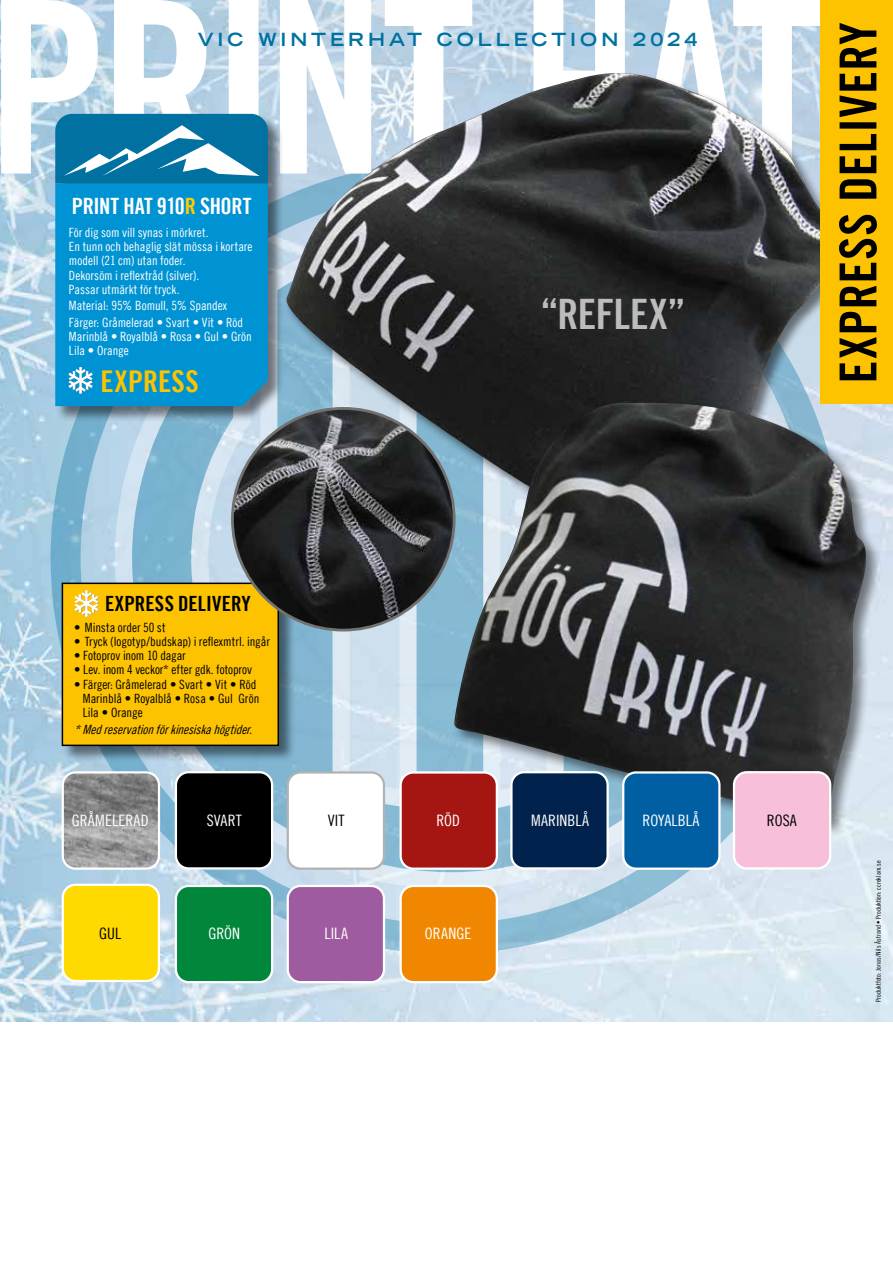
<style>
.page{position:relative;width:893px;height:1263px;background:#fff}
.page>*{position:absolute;margin:0;border:0;box-sizing:border-box;transform-origin:0 0}
.t1{font:42px "Trade Gothic LT Bold Cond Twenty";letter-spacing:-.01em;color:#bcbcbc}
.t2{font:30px "Trade Gothic LT Bold Cond Twenty";letter-spacing:.01em;color:#fdc300}
.t3{font:22.5px "Trade Gothic LT Bold Cond Twenty";letter-spacing:-.02em;color:#fff}
.t4{font:21px "Trade Gothic LT Bold Cond Twenty";letter-spacing:.005em;color:#000}
.t5{font:700 expanded 18px "Trade Gothic LT";letter-spacing:.22em;color:#0071a0}
.t6{font:15.75px "Trade Gothic LT Cond Eighteen";letter-spacing:.01em;color:#fff}
.t7{font:15.75px "Trade Gothic LT Cond Eighteen";letter-spacing:.005em;color:#000}
.t8{font:12.75px/14.2px "Trade Gothic LT Cond Eighteen";color:#fff}
.t9{font:12.75px/14.2px "Trade Gothic LT Cond Eighteen";letter-spacing:-.005em;color:#000}
.t10{font:italic 12.75px "Trade Gothic LT Cond Eighteen";color:#000}
.t11{font:6.75px "Trade Gothic LT Cond Eighteen";letter-spacing:.015em;color:#000}
.s1{color:#fc0}
</style>
<div class="page">
<img style="left:0;top:0;width:893px;height:1022px">
<svg style="left:106px;top:228px;width:245px;height:659px;background:#a4c9de"></svg>
<svg style="left:351px;top:630px;width:198px;height:268px;background:#bdd7e7"></svg>
<svg style="left:537px;top:837px;width:249px;height:49px;background:#cbddeb"></svg>
<svg style="left:1px;top:0;width:820px;height:174px"></svg>
<img style="left:286px;top:73px;width:535px;height:336px">
<div style="left:56px;top:114px;width:228px;height:309px;background:#000;opacity:.5"></div>
<svg style="left:55px;top:114px;width:213px;height:70px;background:#2987af"></svg>
<div style="left:55px;top:184px;width:213px;height:222px;background:#0093d3"></div>
<svg style="left:69px;top:367px;width:24px;height:27px"></svg>
<div style="left:62px;top:583px;width:234px;height:180px;background:#000;opacity:.5"></div>
<div style="left:62px;top:583px;width:216px;height:162px;background:#fdc300"></div>
<div style="left:62px;top:583px;width:217px;height:163px;border:2px solid #000"></div>
<svg style="left:75px;top:590px;width:24px;height:27px"></svg>
<div style="left:821px;top:0;width:72px;height:403px;background:#fdc300"></div>
<svg style="left:839px;top:23px;width:38px;height:357px"></svg>
<div style="left:452px;top:400px;width:430px;height:437px;background:#000;opacity:.5"></div>
<img style="left:454px;top:402px;width:413px;height:421px">
<div style="left:232px;top:409px;width:222px;height:221px;background:#000;opacity:.5"></div>
<img style="left:232px;top:408px;width:222px;height:222px;border-radius:111px">
<img style="left:63px;top:772px;width:96px;height:96px">
<div style="left:62px;top:771px;width:98px;height:99px;border:2px solid #fff;border-radius:13px"></div>
<div style="left:288px;top:772px;width:96px;height:97px;background:#fff;border-radius:13px"></div>
<div style="left:287px;top:771px;width:98px;height:99px;border:2px solid #b3b2b2;border-radius:13px"></div>
<div style="left:176px;top:772px;width:96px;height:96px;background:#000;border-radius:13px"></div>
<div style="left:175px;top:771px;width:98px;height:98px;border:2px solid #fff;border-radius:13px"></div>
<div style="left:401px;top:772px;width:96px;height:97px;background:#a51612;border-radius:13px"></div>
<div style="left:400px;top:771px;width:98px;height:99px;border:2px solid #fff;border-radius:13px"></div>
<div style="left:511px;top:772px;width:97px;height:96px;background:#00224c;border-radius:13px"></div>
<div style="left:510px;top:771px;width:99px;height:98px;border:2px solid #fff;border-radius:13px"></div>
<div style="left:734px;top:772px;width:96px;height:96px;background:#f7bfd9;border-radius:13px"></div>
<div style="left:733px;top:771px;width:98px;height:98px;border:2px solid #fff;border-radius:13px"></div>
<div style="left:623px;top:772px;width:96px;height:97px;background:#005ea2;border-radius:13px"></div>
<div style="left:622px;top:771px;width:99px;height:99px;border:2px solid #fff;border-radius:13px"></div>
<div style="left:63px;top:885px;width:96px;height:96px;background:#ffda00;border-radius:13px"></div>
<div style="left:62px;top:884px;width:98px;height:98px;border:2px solid #fff;border-radius:13px"></div>
<div style="left:176px;top:886px;width:96px;height:96px;background:#00873b;border-radius:13px"></div>
<div style="left:175px;top:885px;width:98px;height:98px;border:2px solid #fff;border-radius:13px"></div>
<div style="left:288px;top:886px;width:96px;height:96px;background:#9f5ba0;border-radius:13px"></div>
<div style="left:287px;top:885px;width:98px;height:98px;border:2px solid #fff;border-radius:13px"></div>
<div style="left:401px;top:886px;width:96px;height:96px;background:#f18700;border-radius:13px"></div>
<div style="left:400px;top:885px;width:98px;height:98px;border:2px solid #fff;border-radius:13px"></div>
<h3 class="t5" style="left:198px;top:28px;width:501px">VIC WINTERHAT COLLECTION 2024</h3>
<h3 class="t3" style="left:72px;top:192px;width:181px">PRINT HAT 910<span class="s1">R</span> SHORT</h3>
<p class="t8" style="left:69px;top:225px;width:185px">För dig som vill synas i mörkret.<br>En tunn och behaglig slät mössa i kortare modell (21 cm) utan foder.<br>Dekorsöm i reflextråd (silver).<br>Passar utmärkt för tryck.</p>
<p class="t8" style="left:69px;top:297px;width:176px;line-height:16.4px">Material: 95% Bomull, 5% Spandex<br>Färger: Gråmelerad • Svart • Vit • Röd</p>
<p class="t8" style="left:69px;top:329px;width:184px">Marinblå • Royalblå • Rosa • Gul • Grön<br>Lila • Orange</p>
<h2 class="t2" style="left:101px;top:363px;width:100px">EXPRESS</h2>
<h1 class="t1" style="left:540px;top:289px;width:147px">“REFLEX”</h1>
<h3 class="t4" style="left:105px;top:591px;width:147px">EXPRESS DELIVERY</h3>
<p class="t9" style="left:74px;top:620px;width:93px">• Minsta order 50 st</p>
<p class="t9" style="left:74px;top:634px;width:197px">• Tryck (logotyp/budskap) i reflexmtrl. ingår</p>
<p class="t9" style="left:74px;top:648px;width:113px">• Fotoprov inom 10 dagar</p>
<p class="t9" style="left:74px;top:663px;width:179px">• Lev. inom 4 veckor* efter gdk. fotoprov</p>
<p class="t9" style="left:83px;top:677px;width:178px;text-indent:-8px">• Färger: Gråmelerad • Svart • Vit • Röd<br>Marinblå • Royalblå • Rosa • Gul Grön<br>Lila • Orange</p>
<p class="t10" style="left:74px;top:721px;width:183px">*Medreservationförkinesiskahögtider.</p>
<p class="t6" style="left:72px;top:811px;width:78px">GRÅMELERAD</p>
<p class="t6" style="left:207px;top:811px;width:37px">SVART</p>
<p class="t7" style="left:328px;top:811px;width:18px">VIT</p>
<p class="t6" style="left:436px;top:811px;width:25px">RÖD</p>
<p class="t6" style="left:531px;top:811px;width:60px">MARINBLÅ</p>
<p class="t6" style="left:643px;top:811px;width:59px">ROYALBLÅ</p>
<p class="t7" style="left:767px;top:811px;width:31px">ROSA</p>
<p class="t7" style="left:99px;top:924px;width:24px">GUL</p>
<p class="t6" style="left:208px;top:924px;width:33px">GRÖN</p>
<p class="t6" style="left:324px;top:924px;width:25px">LILA</p>
<p class="t6" style="left:425px;top:924px;width:48px">ORANGE</p>
<p class="t11" style="left:874px;top:1002px;width:143px;rotate:-90deg">Produktfoto: Jonas/Nils Åstrand • Produktion: ccreklam.se</p>
</div>
